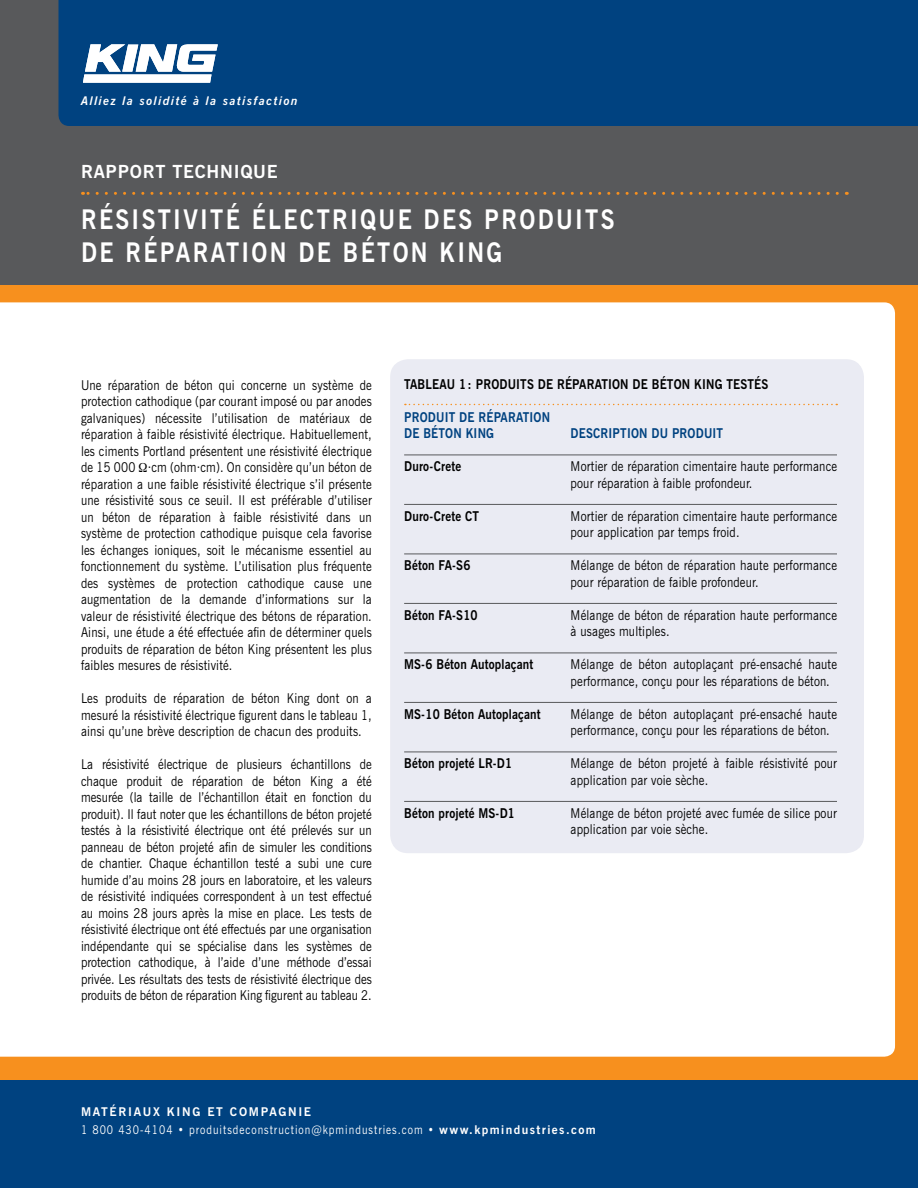
<style>
.page{position:relative;width:918px;height:1188px;background:#fff}
.page>*{position:absolute;margin:0;border:0;box-sizing:border-box;transform-origin:0 0}
.t1{font:700 27px/33px "News Gothic BT";letter-spacing:.1em;color:#fff;scale:.87 1}
.t2{font:700 18px "News Gothic BT";letter-spacing:.04em;color:#fff}
.t3{font:13.5px/16.5px "News Gothic BT";letter-spacing:.015em;color:#000;scale:.87 1}
.t4{font:700 13.5px "News Gothic BT";letter-spacing:.015em;color:#000;scale:.87 1}
.t5{font:700 13.5px/16.5px "News Gothic BT";letter-spacing:.015em;color:#004280;scale:.87 1}
.t6{font:12px/18px "News Gothic BT";letter-spacing:.095em;color:#fff;scale:.87 1}
.t7{font:italic 700 12px "News Gothic BT";letter-spacing:.12em;color:#fff}
.s1{font-weight:700}
</style>
<div class="page">
<div style="left:0;top:0;width:918px;height:1091px;background:#f7901e"></div>
<div style="left:0;top:0;width:918px;height:285px;background:#58595b"></div>
<svg style="left:82px;top:192px;width:755px;height:3px"></svg>
<div style="left:0;top:302px;width:895px;height:755px;background:#fff"></div>
<div style="left:58px;top:0;width:860px;height:126px;background:#004280"></div>
<svg style="left:83px;top:44px;width:135px;height:39px;background:#b2c6d9"></svg>
<div style="left:0;top:1080px;width:918px;height:108px;background:#004280"></div>
<div style="left:390px;top:359px;width:474px;height:494px;background:#eaebf3;border-radius:18px"></div>
<svg style="left:405px;top:404px;width:432px;height:1px"></svg>
<hr style="left:404px;top:455px;width:433px;height:1px;background:#58595b">
<hr style="left:404px;top:504px;width:433px;height:1px;background:#58595b">
<hr style="left:404px;top:554px;width:433px;height:1px;background:#58595b">
<hr style="left:404px;top:603px;width:433px;height:1px;background:#58595b">
<hr style="left:404px;top:653px;width:433px;height:1px;background:#58595b">
<hr style="left:404px;top:702px;width:433px;height:1px;background:#58595b">
<hr style="left:404px;top:752px;width:433px;height:1px;background:#58595b">
<hr style="left:404px;top:801px;width:433px;height:1px;background:#58595b">
<svg style="left:139px;top:463px;width:8px;height:9px"></svg>
<p class="t7" style="left:81px;top:94px;width:218px">Alliez la solidité à la satisfaction</p>
<h2 class="t2" style="left:81px;top:160px;width:198px">RAPPORT TECHNIQUE</h2>
<h1 class="t1" style="left:81px;top:203px;width:615px">RÉSISTIVITÉ ÉLECTRIQUE DES PRODUITS<br>DE RÉPARATION DE BÉTON KING</h1>
<p class="t3" style="left:81px;top:377px;width:336px;text-align:justify">Une réparation de béton qui concerne un système de protection cathodique (par courant imposé ou par anodes galvaniques) nécessite l’utilisation de matériaux de réparation à faible résistivité électrique. Habituellement, les ciments Portland présentent une résistivité électrique de 15 000 ∙cm (ohm∙cm). On considère qu’un béton de réparation a une faible résistivité électrique s’il présente une résistivité sous ce seuil. Il est préférable d’utiliser un béton de réparation à faible résistivité dans un système de protection cathodique puisque cela favorise les échanges ioniques, soit le mécanisme essentiel au fonctionnement du système. L’utilisation plus fréquente des systèmes de protection cathodique cause une augmentation de la demande d’informations sur la valeur de résistivité électrique des bétons de réparation.<br>Ainsi, une étude a été effectuée afin de déterminer quels produits de réparation de béton King présentent les plus faibles mesures de résistivité.</p>
<p class="t3" style="left:81px;top:690px;width:336px;text-align:justify">Les produits de réparation de béton King dont on a mesuré la résistivité électrique figurent dans le tableau 1, ainsi qu’une brève description de chacun des produits.</p>
<p class="t3" style="left:81px;top:756px;width:336px;text-align:justify">La résistivité électrique de plusieurs échantillons de chaque produit de réparation de béton King a été mesurée (la taille de l’échantillon était en fonction du produit). Il faut noter que les échantillons de béton projeté testés à la résistivité électrique ont été prélevés sur un panneau de béton projeté afin de simuler les conditions de chantier. Chaque échantillon testé a subi une cure humide d’au moins 28 jours en laboratoire, et les valeurs de résistivité indiquées correspondent à un test effectué au moins 28 jours après la mise en place. Les tests de résistivité électrique ont été effectués par une organisation indépendante qui se spécialise dans les systèmes de protection cathodique, à l’aide d’une méthode d’essai privée. Les résultats des tests de résistivité électrique des produits de béton de réparation King figurent au tableau 2.</p>
<p class="t4" style="left:404px;top:376px;width:420px">TABLEAU 1 : PRODUITS DE RÉPARATION DE BÉTON KING TESTÉS</p>
<p class="t5" style="left:404px;top:409px;width:169px">PRODUIT DE RÉPARATION<br>DE BÉTON KING</p>
<p class="t5" style="left:571px;top:425px;width:177px">DESCRIPTION DU PRODUIT</p>
<p class="t4" style="left:404px;top:458px;width:67px">DURO-CRETE</p>
<p class="t3" style="left:571px;top:458px;width:308px">Mortier de réparation cimentaire haute performance pour réparation à faible profondeur.</p>
<p class="t4" style="left:404px;top:508px;width:87px">DURO-CRETE CT</p>
<p class="t3" style="left:571px;top:508px;width:308px">Mortier de réparation cimentaire haute performance pour application par temps froid.</p>
<p class="t4" style="left:404px;top:557px;width:78px">BÉTON FA-S6</p>
<p class="t3" style="left:571px;top:557px;width:308px">Mélange de béton de réparation haute performance pour réparation de faible profondeur.</p>
<p class="t4" style="left:404px;top:607px;width:86px">BÉTON FA-S10</p>
<p class="t3" style="left:571px;top:607px;width:308px">Mélange de béton de réparation haute performance à usages multiples.</p>
<p class="t4" style="left:404px;top:656px;width:150px">MS-6 BÉTON AUTOPLAÇANT</p>
<p class="t3" style="left:571px;top:656px;width:308px">Mélange de béton autoplaçant pré-ensaché haute performance, conçu pour les réparations de béton.</p>
<p class="t4" style="left:404px;top:706px;width:158px">MS-10 BÉTON AUTOPLAÇANT</p>
<p class="t3" style="left:571px;top:706px;width:308px">Mélange de béton autoplaçant pré-ensaché haute performance, conçu pour les réparations de béton.</p>
<p class="t4" style="left:404px;top:755px;width:126px">BÉTON PROJETÉ LR-D1</p>
<p class="t3" style="left:571px;top:755px;width:308px">Mélange de béton projeté à faible résistivité pour application par voie sèche.</p>
<p class="t4" style="left:404px;top:805px;width:129px">BÉTON PROJETÉ MS-D1</p>
<p class="t3" style="left:571px;top:805px;width:308px">Mélange de béton projeté avec fumée de silice pour application par voie sèche.</p>
<p class="t6" style="left:81px;top:1102px;width:593px"><span class="s1">MATÉRIAUX KING ET COM PAGNIE<br></span>1 800 430-4104 • produitsdeconstruction@kpmindustries.com • <span class="s1">WWW.KPMINDUSTRIES.COM</span></p>
</div>
